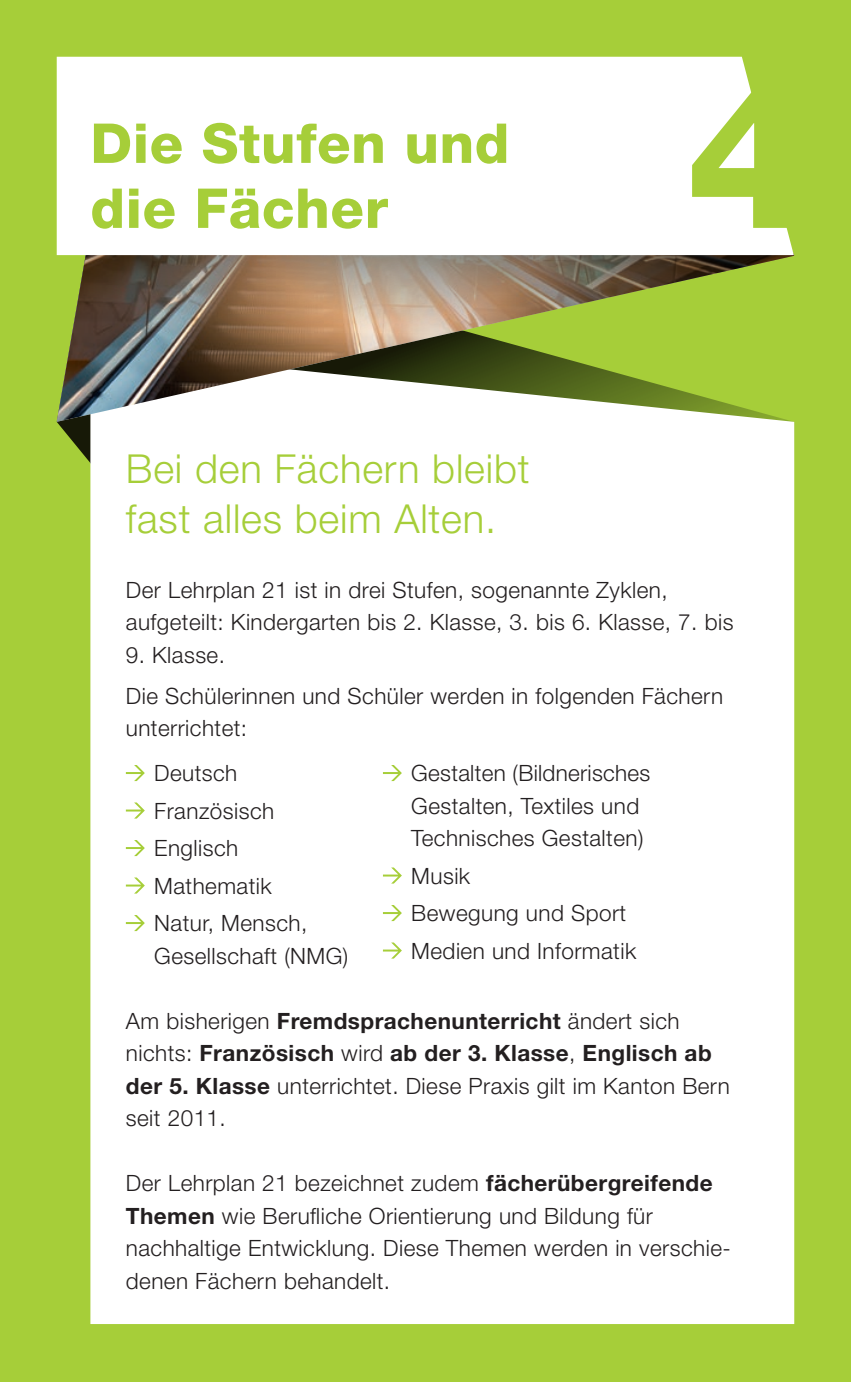
<style>
.page{position:relative;width:851px;height:1382px;background:#fff}
.page>*{position:absolute;margin:0;border:0;box-sizing:border-box;transform-origin:0 0}
.t1{font:800 200px "Helvetica Neue LT Std";color:#a6ce39}
.lp21_titel{font:800 55px "Helvetica Neue LT Std";letter-spacing:.01em;color:#a6ce39}
._00_quote{font:300 40px/50px "Helvetica Neue LT Std";letter-spacing:.02em;color:#a6ce39}
.lp21_text{font:300 22.5px/32.5px "Helvetica Neue LT Std";letter-spacing:.02em;color:#231f20}
.s1{font-weight:700}
</style>
<div class="page">
<div style="left:0;top:0;width:850px;height:1382px;background:#a6ce39"></div>
<div style="left:90px;top:422px;width:704px;height:902px;background:#fff"></div>
<svg style="left:126px;top:765px;width:19px;height:16px"></svg>
<svg style="left:126px;top:802px;width:19px;height:17px"></svg>
<svg style="left:126px;top:840px;width:19px;height:16px"></svg>
<svg style="left:126px;top:877px;width:19px;height:17px"></svg>
<svg style="left:126px;top:915px;width:19px;height:16px"></svg>
<svg style="left:383px;top:765px;width:19px;height:16px"></svg>
<svg style="left:383px;top:867px;width:19px;height:17px"></svg>
<svg style="left:383px;top:905px;width:19px;height:16px"></svg>
<svg style="left:383px;top:942px;width:19px;height:17px"></svg>
<img style="left:57px;top:252px;width:737px;height:170px">
<div style="left:57px;top:57px;width:736px;height:198px;background:#fff"></div>
<p class="lp21_titel" style="left:90px;top:111px;width:420px">Die Stufen und</p>
<p class="lp21_titel" style="left:90px;top:176px;width:299px">die Fächer</p>
<p class="_00_quote" style="left:126px;top:443px;width:405px">Bei den Fächern bleibt fast alles beim Alten.</p>
<p class="t1" style="left:685px;top:38px;width:128px">4</p>
<p class="lp21_text" style="left:126px;top:573px;width:609px">Der Lehrplan 21 ist in drei Stufen, sogenannte Zyklen, aufgeteilt: Kindergarten bis 2. Klasse, 3. bis 6. Klasse, 7. bis</p>
<p class="lp21_text" style="left:126px;top:638px;width:101px">9. Klasse.</p>
<p class="lp21_text" style="left:126px;top:679px;width:599px">Die Schülerinnen und Schüler werden in folgenden Fächern unterrichtet:</p>
<p class="lp21_text" style="left:154px;top:754px;width:154px;line-height:37.5px">Deutsch<br>Französisch<br>Englisch<br>Mathematik<br>Natur, Mensch,</p>
<p class="lp21_text" style="left:154px;top:939px;width:195px">Gesellschaft (NMG)</p>
<p class="lp21_text" style="left:411px;top:756px;width:240px">Gestalten (Bildnerisches<br>Gestalten, Textiles und<br>Technisches Gestalten)</p>
<p class="lp21_text" style="left:411px;top:856px;width:226px;line-height:37.5px">Musik<br>Bewegung und Sport<br>Medien und Informatik</p>
<p class="lp21_text" style="left:126px;top:1004px;width:605px">Am bisherigen <span class="s1">Fremdsprachenunterricht</span> ändert sich nichts: <span class="s1">Französisch</span> wird <span class="s1">ab der 3. Klasse</span>, <span class="s1">Englisch ab der 5. Klasse</span> unterrichtet. Diese Praxis gilt im Kanton Bern seit 2011.</p>
<p class="lp21_text" style="left:126px;top:1166px;width:603px">Der Lehrplan 21 bezeichnet zudem <span class="s1">fächerübergreifende Themen</span> wie Berufliche Orientierung und Bildung für nachhaltige Entwicklung. Diese Themen werden in verschie&shy;denen Fächern behandelt.</p>
</div>
